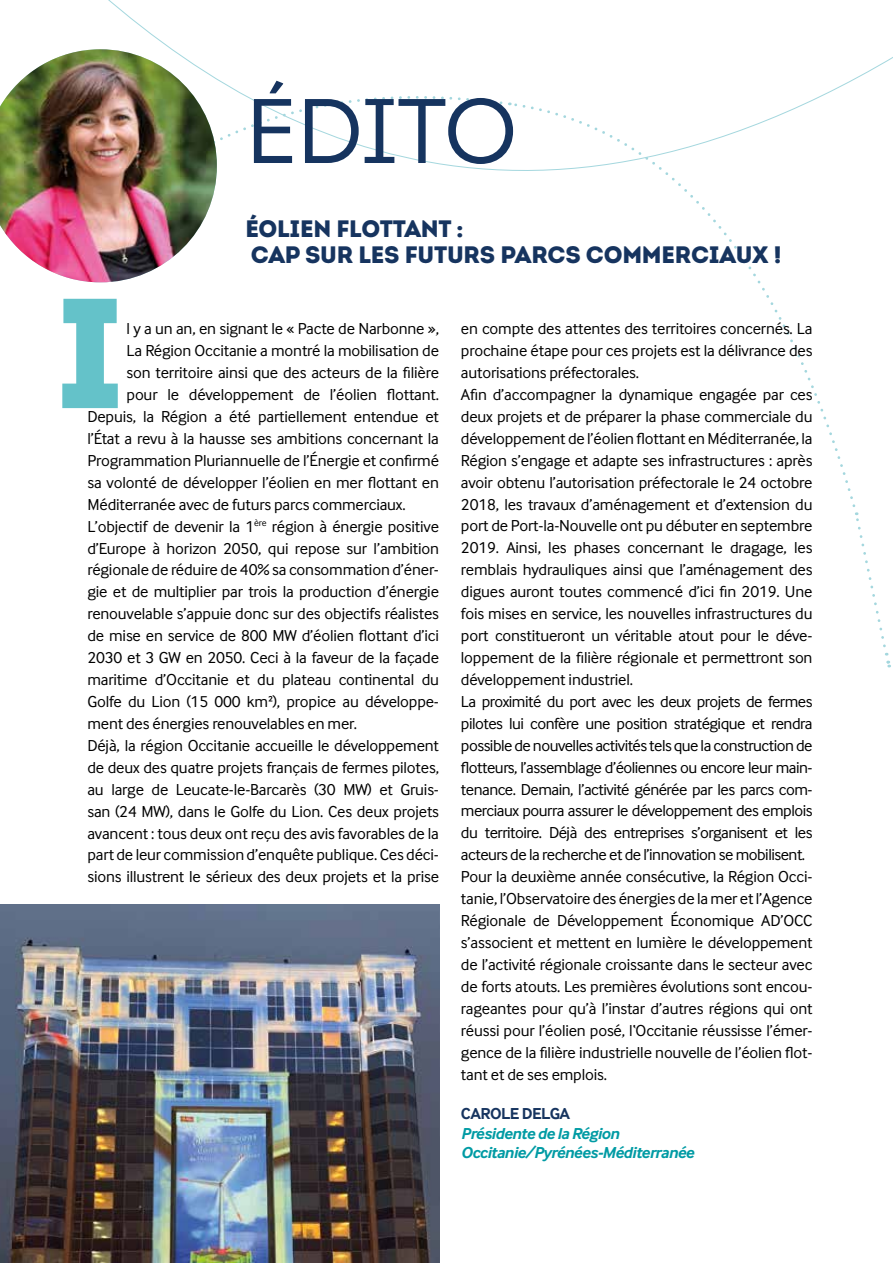
<style>
.page{position:relative;width:893px;height:1263px;background:#fff}
.page>*{position:absolute;margin:0;border:0;box-sizing:border-box;transform-origin:0 0}
.t1{font:156.15px "Intro";color:#64c2c9}
.t2{font:91.35px "Intro";letter-spacing:-.015em;color:#16345f}
.t3{font:900 23.7px/25.7px "Intro";letter-spacing:-.01em;color:#16345f}
.t4{font:16.5px/21.9px "Inter Face";letter-spacing:-.01em;color:#000}
.t5{font:italic 700 16.5px/19.8px "Inter Face";letter-spacing:-.03em;color:#009ba4}
.t6{font:700 16.5px "Inter Face";letter-spacing:-.03em;color:#16345f}
</style>
<div class="page">
<svg style="left:886px;top:661px;width:4px;height:6px"></svg>
<svg style="left:510px;top:101px;width:346px;height:406px"></svg>
<svg style="left:217px;top:79px;width:287px;height:92px"></svg>
<svg style="left:855px;top:512px;width:33px;height:143px"></svg>
<img style="left:0;top:49px;width:217px;height:233px">
<img style="left:0;top:905px;width:439px;height:358px">
<h2 class="t2" style="left:245px;top:75px;width:274px">ÉDITO</h2>
<h3 class="t3" style="left:245px;top:216px;width:538px">ÉOLIEN FLOTTANT :<br>CAP SUR LES FUTURS PARCS COMMERCIAUX !</h3>
<h1 class="t1" style="left:57px;top:260px;width:66px">I</h1>
<p class="t4" style="left:127px;top:318px;width:314px">l y a un an, en signant le « Pacte de Narbonne »,</p>
<p class="t4" style="left:127px;top:340px;width:314px">La Région Occitanie a montré la mobilisation de</p>
<p class="t4" style="left:127px;top:362px;width:314px">son territoire ainsi que des acteurs de la filière</p>
<p class="t4" style="left:127px;top:383px;width:314px">pour le développement de l’éolien flottant.</p>
<p class="t4" style="left:87px;top:405px;width:353px">Depuis, la Région a été partiellement entendue et</p>
<p class="t4" style="left:87px;top:427px;width:353px">l’État a revu à la hausse ses ambitions concernant la</p>
<p class="t4" style="left:87px;top:449px;width:353px">Programmation Pluriannuelle de l’Énergie et confirmé</p>
<p class="t4" style="left:87px;top:471px;width:353px">sa volonté de développer l’éolien en mer flottant en</p>
<p class="t4" style="left:87px;top:493px;width:320px">Méditerranée avec de futurs parcs commerciaux.</p>
<p class="t4" style="left:87px;top:515px;width:353px">L’objectif de devenir la 1<sup>ère</sup> région à énergie positive</p>
<p class="t4" style="left:87px;top:537px;width:353px">d’Europe à horizon 2050, qui repose sur l’ambition</p>
<p class="t4" style="left:87px;top:559px;width:353px">régionale de réduire de 40% sa consommation d’éner-</p>
<p class="t4" style="left:87px;top:581px;width:353px">gie et de multiplier par trois la production d’énergie</p>
<p class="t4" style="left:87px;top:603px;width:353px">renouvelable s’appuie donc sur des objectifs réalistes</p>
<p class="t4" style="left:87px;top:625px;width:353px">de mise en service de 800 MW d’éolien flottant d’ici</p>
<p class="t4" style="left:87px;top:647px;width:353px">2030 et 3 GW en 2050. Ceci à la faveur de la façade</p>
<p class="t4" style="left:87px;top:668px;width:353px">maritime d’Occitanie et du plateau continental du</p>
<p class="t4" style="left:87px;top:690px;width:353px">Golfe du Lion (15 000 km²), propice au développe-</p>
<p class="t4" style="left:87px;top:712px;width:271px">ment des énergies renouvelables en mer.</p>
<p class="t4" style="left:87px;top:734px;width:353px">Déjà, la région Occitanie accueille le développement</p>
<p class="t4" style="left:87px;top:756px;width:353px">de deux des quatre projets français de fermes pilotes,</p>
<p class="t4" style="left:87px;top:778px;width:353px">au large de Leucate-le-Barcarès (30 MW) et Gruis-</p>
<p class="t4" style="left:87px;top:800px;width:353px">san (24 MW), dans le Golfe du Lion. Ces deux projets</p>
<p class="t4" style="left:87px;top:822px;width:353px">avancent : tous deux ont reçu des avis favorables de la</p>
<p class="t4" style="left:87px;top:844px;width:353px">part de leur commission d’enquête publique. Ces déci-</p>
<p class="t4" style="left:87px;top:866px;width:353px">sions illustrent le sérieux des deux projets et la prise</p>
<p class="t4" style="left:461px;top:318px;width:353px">en compte des attentes des territoires concernés. La prochaine étape pour ces projets est la délivrance des autorisations préfectorales.<br>Afin d’accompagner la dynamique engagée par ces deux projets et de préparer la phase commerciale du développement de l’éolien flottant en Méditerranée, la Région s’engage et adapte ses infrastructures : après avoir obtenu l’autorisation préfectorale le 24 octobre 2018, les travaux d’aménagement et d’extension du port de Port-la-Nouvelle ont pu débuter en septembre 2019. Ainsi, les phases concernant le dragage, les remblais hydrauliques ainsi que l’aménagement des digues auront toutes commencé d’ici fin 2019. Une fois mises en service, les nouvelles infrastructures du port constitueront un véritable atout pour le déve&shy;loppement de la filière régionale et permettront son développement industriel.<br>La proximité du port avec les deux projets de fermes pilotes lui confère une position stratégique et rendra possible de nouvelles activités tels que la construction de flotteurs, l’assemblage d’éoliennes ou encore leur main&shy;tenance. Demain, l’activité générée par les parcs com&shy;merciaux pourra assurer le développement des emplois du territoire. Déjà des entreprises s’organisent et les acteurs de la recherche et de l’innovation se mobilisent.<br>Pour la deuxième année consécutive, la Région Occi&shy;tanie, l’Observatoire des énergies de la mer et l’Agence Régionale de Développement Économique AD’OCC s’associent et mettent en lumière le développement de l’activité régionale croissante dans le secteur avec de forts atouts. Les premières évolutions sont encou&shy;rageantes pour qu’à l’instar d’autres régions qui ont réussi pour l’éolien posé, l‘Occitanie réussisse l’émer&shy;gence de la filière industrielle nouvelle de l’éolien flot&shy;tant et de ses emplois.</p>
<p class="t6" style="left:461px;top:1104px;width:111px">CAROLE DELGA</p>
<p class="t5" style="left:461px;top:1123px;width:235px">Présidente de la Région<br>Occitanie/Pyrénées-Méditerranée</p>
</div>
